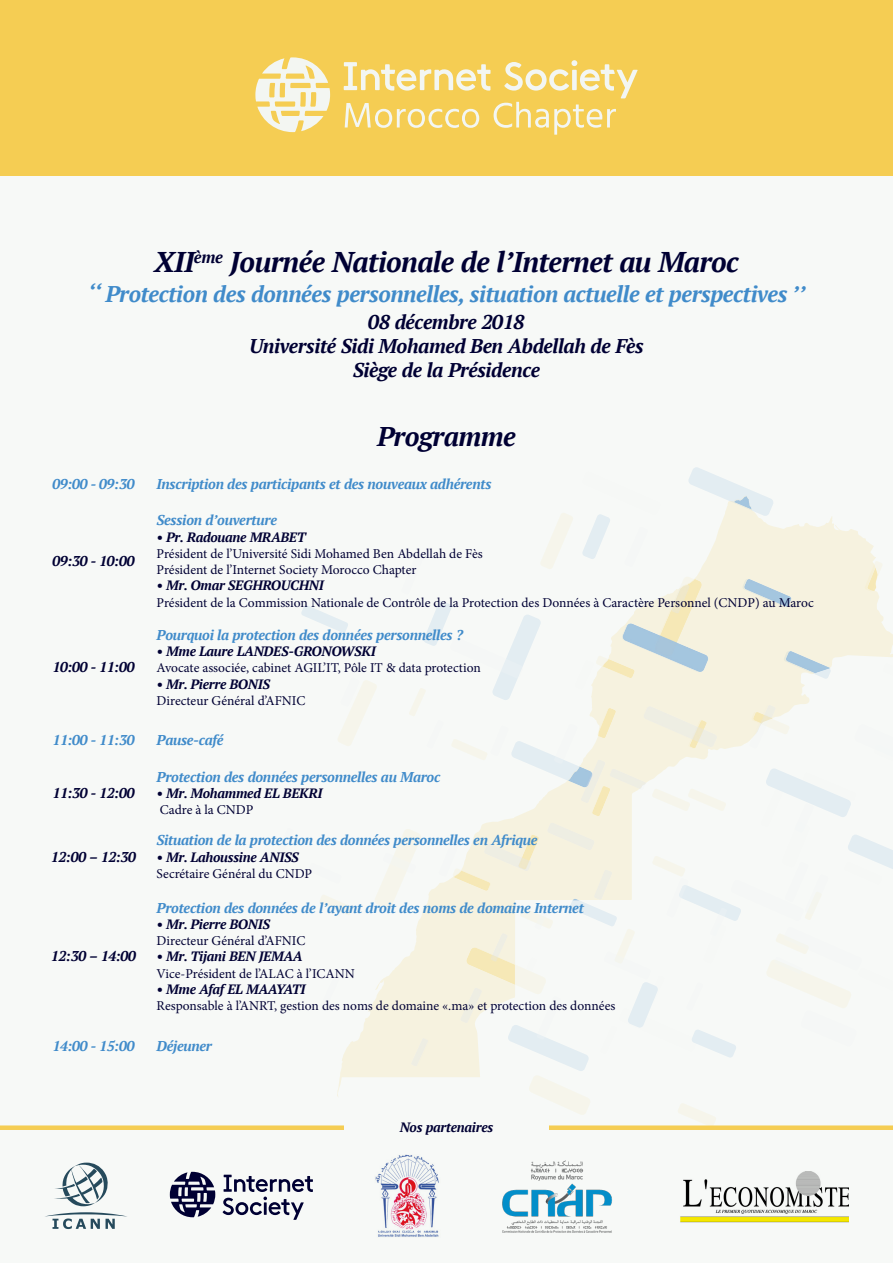
<style>
.page{position:relative;width:893px;height:1263px;background:#fff}
.page>*{position:absolute;margin:0;border:0;box-sizing:border-box;transform-origin:0 0}
.t1{font:italic 700 28.5px "PT Serif";letter-spacing:-.02em;color:#003}
.t2{font:italic 700 27px "PT Serif";letter-spacing:-.02em;color:#003}
.t3{font:italic 700 22.65px "PT Serif";letter-spacing:-.02em;color:#408bca}
.t4{font:italic 700 19.8px "PT Serif";letter-spacing:-.02em;color:#003}
.t5{font:italic 700 14.1px "PT Serif";letter-spacing:-.02em;color:#408bca}
.t6{font:italic 700 14.1px "PT Serif";letter-spacing:-.02em;color:#003}
.t7{font:13.5px "Minion Pro";color:#003}
.t8{font:italic 700 13.5px "PT Serif";letter-spacing:-.02em;color:#003}
</style>
<div class="page">
<div style="left:0;top:107px;width:893px;height:1156px;background:#f7f9f7"></div>
<img style="left:301px;top:467px;width:589px;height:658px">
<div style="left:0;top:1125px;width:893px;height:5px;background:#f5cd53"></div>
<div style="left:0;top:0;width:893px;height:175px;background:#f5cd53"></div>
<svg style="left:255px;top:57px;width:383px;height:78px"></svg>
<div style="left:344px;top:1122px;width:205px;height:11px;background:#f7f9f7"></div>
<svg style="left:54px;top:1162px;width:54px;height:44px"></svg>
<svg style="left:45px;top:1212px;width:82px;height:17px"></svg>
<svg style="left:170px;top:1172px;width:143px;height:48px"></svg>
<img style="left:375px;top:1154px;width:64px;height:83px">
<img style="left:502px;top:1160px;width:110px;height:73px">
<img style="left:680px;top:1171px;width:169px;height:52px">
<p class="t1" style="left:154px;top:243px;width:586px">XII<sup>ème</sup> Journée Nationale de l’Internet au Maroc</p>
<p class="t3" style="left:88px;top:280px;width:719px">‘‘ Protection des données personnelles, situation actuelle et perspectives ’’</p>
<p class="t4" style="left:368px;top:309px;width:158px">08 décembre 2018</p>
<p class="t4" style="left:249px;top:333px;width:396px">Université Sidi Mohamed Ben Abdellah de Fès</p>
<p class="t4" style="left:353px;top:357px;width:189px">Siège de la Présidence</p>
<p class="t2" style="left:377px;top:419px;width:140px">Programme</p>
<p class="t5" style="left:52px;top:475px;width:84px">09:00 - 09:30</p>
<p class="t5" style="left:157px;top:475px;width:336px">Inscription des participants et des nouveaux adhérents</p>
<p class="t6" style="left:52px;top:552px;width:84px">09:30 - 10:00</p>
<p class="t6" style="left:52px;top:658px;width:84px">10:00 - 11:00</p>
<p class="t5" style="left:157px;top:511px;width:122px">Session d’ouverture</p>
<p class="t8" style="left:157px;top:528px;width:151px">• Pr. Radouane MRABET</p>
<p class="t7" style="left:157px;top:544px;width:328px">Président de l’Université Sidi Mohamed Ben Abdellah de Fès</p>
<p class="t7" style="left:157px;top:561px;width:261px">Président de l’Internet Society Morocco Chapter</p>
<p class="t8" style="left:157px;top:577px;width:169px">• Mr. Omar SEGHROUCHNI</p>
<p class="t7" style="left:157px;top:593px;width:659px">Président de la Commission Nationale de Contrôle de la Protection des Données à Caractère Personnel (CNDP) au Maroc</p>
<p class="t5" style="left:157px;top:626px;width:308px">Pourquoi la protection des données personnelles ?</p>
<p class="t8" style="left:157px;top:642px;width:221px">• Mme Laure LANDES-GRONOWSKI</p>
<p class="t7" style="left:157px;top:659px;width:326px">Avocate associée, cabinet AGIL’IT, Pôle IT &amp; data protection</p>
<p class="t8" style="left:157px;top:675px;width:115px">• Mr. Pierre BONIS</p>
<p class="t7" style="left:157px;top:691px;width:150px">Directeur Général d’AFNIC</p>
<p class="t5" style="left:52px;top:730px;width:84px">11:00 - 11:30</p>
<p class="t5" style="left:157px;top:730px;width:68px">Pause-café</p>
<p class="t6" style="left:52px;top:784px;width:84px">11:30 - 12:00</p>
<p class="t6" style="left:51px;top:847px;width:87px">12:00 – 12:30</p>
<p class="t6" style="left:51px;top:947px;width:87px">12:30 – 14:00</p>
<p class="t5" style="left:157px;top:767px;width:285px">Protection des données personnelles au Maroc</p>
<p class="t8" style="left:157px;top:784px;width:167px">• Mr. Mohammed EL BEKRI</p>
<p class="t7" style="left:160px;top:801px;width:95px">Cadre à la CNDP</p>
<p class="t5" style="left:157px;top:831px;width:382px">Situation de la protection des données personnelles en Afrique</p>
<p class="t8" style="left:157px;top:848px;width:144px">• Mr. Lahoussine ANISS</p>
<p class="t7" style="left:157px;top:864px;width:157px">Secrétaire Général du CNDP</p>
<p class="t5" style="left:157px;top:899px;width:429px">Protection des données de l’ayant droit des noms de domaine Internet</p>
<p class="t8" style="left:157px;top:915px;width:115px">• Mr. Pierre BONIS</p>
<p class="t7" style="left:157px;top:932px;width:150px">Directeur Général d’AFNIC</p>
<p class="t8" style="left:157px;top:948px;width:148px">• Mr. Tijani BEN JEMAA</p>
<p class="t7" style="left:157px;top:964px;width:200px">Vice-Président de l’ALAC à l’ICANN</p>
<p class="t8" style="left:157px;top:980px;width:150px">• Mme Afaf EL MAAYATI</p>
<p class="t7" style="left:157px;top:997px;width:460px">Responsable à l’ANRT, gestion des noms de domaine «.ma» et protection des données</p>
<p class="t5" style="left:52px;top:1037px;width:84px">14:00 - 15:00</p>
<p class="t5" style="left:157px;top:1037px;width:57px">Déjeuner</p>
<p class="t8" style="left:400px;top:1119px;width:95px">Nos partenaires</p>
</div>
